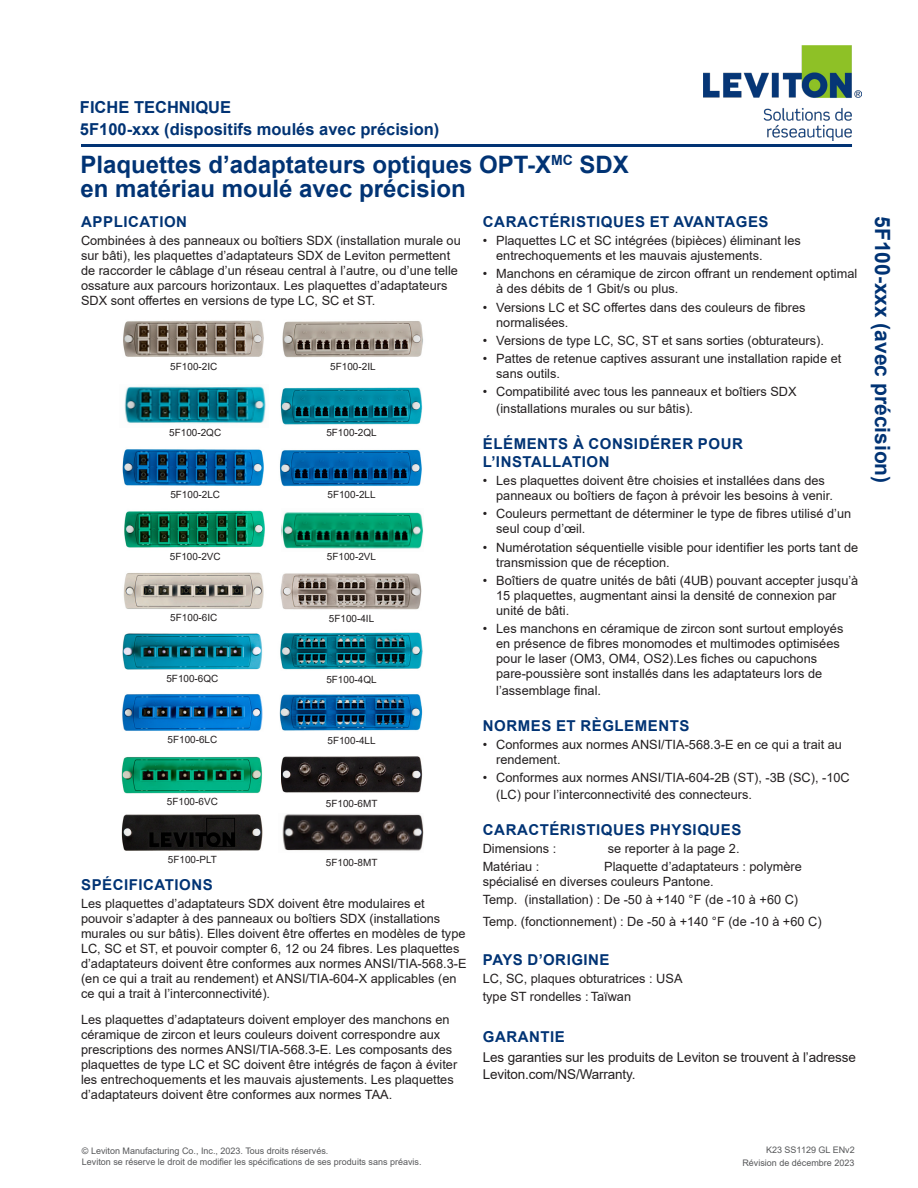
<style>
.page{position:relative;width:918px;height:1188px;background:#fff}
.page>*{position:absolute;margin:0;border:0;box-sizing:border-box;transform-origin:0 0}
.t1{font:700 24px/24px "Arial";color:#013374}
.t2{font:700 21px "Arial";color:#013374}
.t3{font:700 16.5px/22.5px "Arial";color:#013374}
.Subheads{font:700 15px/18px "Arial";letter-spacing:.035em;color:#013374}
.Mechanical_Specs{font:700 15px "Arial";letter-spacing:.035em;color:#013374}
.Body{font:13.5px/16.5px "Arial";letter-spacing:-.01em;color:#231f20}
.Body-2{font:12.75px/15px "Arial";color:#231f20}
.Mechanical_Specs-2{font:12.75px/15px "Arial";color:#231f20}
.t4{font:9.9px "Arial";color:#231f20}
.t5{font:9px/11.2px "Arial";color:#57585a}
</style>
<div class="page">
<img style="left:703px;top:46px;width:159px;height:94px">
<hr style="left:81px;top:144px;width:771px;height:3px;background:#013374">
<img style="left:122px;top:449px;width:142px;height:37px">
<img style="left:124px;top:510px;width:141px;height:38px">
<img style="left:124px;top:386px;width:142px;height:38px">
<img style="left:123px;top:572px;width:141px;height:37px">
<img style="left:121px;top:756px;width:141px;height:38px">
<img style="left:122px;top:633px;width:141px;height:37px">
<img style="left:280px;top:573px;width:142px;height:37px">
<img style="left:280px;top:450px;width:142px;height:37px">
<img style="left:283px;top:321px;width:140px;height:36px">
<img style="left:280px;top:388px;width:143px;height:37px">
<img style="left:279px;top:694px;width:144px;height:37px">
<img style="left:280px;top:632px;width:143px;height:38px">
<img style="left:123px;top:320px;width:141px;height:37px">
<img style="left:281px;top:512px;width:142px;height:37px">
<img style="left:281px;top:756px;width:142px;height:37px">
<img style="left:282px;top:814px;width:142px;height:37px">
<img style="left:121px;top:814px;width:142px;height:37px">
<img style="left:122px;top:694px;width:141px;height:37px">
<p class="t3" style="left:80px;top:96px;width:361px">FICHE TECHNIQUE<br>5F100-xxx (dispositifs moulés avec précision)</p>
<p class="t1" style="left:80px;top:153px;width:550px">Plaquettes d’adaptateurs optiques OPT-X<sup>MC</sup> SDX en matériau moulé avec précision</p>
<p class="Subheads" style="left:483px;top:213px;width:287px">CARACTÉRISTIQUES ET AVANTAGES</p>
<p class="Body-2" style="left:496px;top:233px;width:306px;text-indent:-14px">• Plaquettes LC et SC intégrées (bipièces) éliminant les entrechoquements et les mauvais ajustements.</p>
<p class="Body-2" style="left:496px;top:266px;width:363px;text-indent:-14px">• Manchons en céramique de zircon offrant un rendement optimal à des débits de 1 Gbit/s ou plus.</p>
<p class="Body-2" style="left:496px;top:300px;width:311px;text-indent:-14px">• Versions LC et SC offertes dans des couleurs de fibres normalisées.</p>
<p class="Body-2" style="left:483px;top:333px;width:343px">• Versions de type LC, SC, ST et sans sorties (obturateurs).</p>
<p class="Body-2" style="left:496px;top:351px;width:347px;text-indent:-14px">• Pattes de retenue captives assurant une installation rapide et sans outils.</p>
<p class="Body-2" style="left:496px;top:384px;width:302px;line-height:16.5px;text-indent:-14px">• Compatibilité avec tous les panneaux et boîtiers SDX (installations murales ou sur bâtis).</p>
<p class="Subheads" style="left:483px;top:435px;width:261px">ÉLÉMENTS À CONSIDÉRER POUR<br>L’INSTALLATION</p>
<p class="Body-2" style="left:496px;top:473px;width:338px;text-indent:-14px">• Les plaquettes doivent être choisies et installées dans des panneaux ou boîtiers de façon à prévoir les besoins à venir.</p>
<p class="Body-2" style="left:496px;top:506px;width:357px;text-indent:-14px">• Couleurs permettant de déterminer le type de fibres utilisé d’un seul coup d’œil.</p>
<p class="Body-2" style="left:496px;top:540px;width:364px;text-indent:-14px">• Numérotation séquentielle visible pour identifier les ports tant de transmission que de réception.</p>
<p class="Body-2" style="left:496px;top:573px;width:364px;text-indent:-14px">• Boîtiers de quatre unités de bâti (4UB) pouvant accepter jusqu’à<br>15 plaquettes, augmentant ainsi la densité de connexion par unité de bâti.</p>
<p class="Body-2" style="left:496px;top:621px;width:349px;text-indent:-14px">• Les manchons en céramique de zircon sont surtout employés en présence de fibres monomodes et multimodes optimisées pour le laser (OM3, OM4, OS2).Les fiches ou capuchons pare-poussière sont installés dans les adaptateurs lors de</p>
<p class="Body-2" style="left:496px;top:683px;width:106px">l’assemblage final.</p>
<p class="Subheads" style="left:483px;top:716px;width:208px">NORMES ET RÈGLEMENTS</p>
<p class="Body-2" style="left:496px;top:737px;width:347px;text-indent:-14px">• Conformes aux normes ANSI/TIA-568.3-E en ce qui a trait au rendement.</p>
<p class="Body-2" style="left:496px;top:769px;width:355px;line-height:16.5px;text-indent:-14px">• Conformes aux normes ANSI/TIA-604-2B (ST), -3B (SC), -10C (LC) pour l’interconnectivité des connecteurs.</p>
<p class="Subheads" style="left:483px;top:820px;width:260px">CARACTÉRISTIQUES PHYSIQUES</p>
<p class="Mechanical_Specs-2" style="left:483px;top:841px;width:75px">Dimensions :</p>
<p class="Mechanical_Specs-2" style="left:608px;top:841px;width:133px">se reporter à la page 2.</p>
<p class="Mechanical_Specs-2" style="left:483px;top:859px;width:58px">Matériau :</p>
<p class="Subheads" style="left:81px;top:213px;width:107px">APPLICATION</p>
<p class="Body-2" style="left:81px;top:233px;width:381px">Combinées à des panneaux ou boîtiers SDX (installation murale ou sur bâti), les plaquettes d’adaptateurs SDX de Leviton permettent de raccorder le câblage d’un réseau central à l’autre, ou d’une telle ossature aux parcours horizontaux. Les plaquettes d’adaptateurs SDX sont offertes en versions de type LC, SC et ST.</p>
<p class="t4" style="left:170px;top:359px;width:49px">5F100-2IC</p>
<p class="t4" style="left:330px;top:360px;width:47px">5F100-2IL</p>
<p class="t4" style="left:169px;top:426px;width:53px">5F100-2QC</p>
<p class="t4" style="left:326px;top:426px;width:52px">5F100-2QL</p>
<p class="t4" style="left:170px;top:488px;width:51px">5F100-2LC</p>
<p class="t4" style="left:327px;top:488px;width:50px">5F100-2LL</p>
<p class="t4" style="left:327px;top:549px;width:51px">5F100-2VL</p>
<p class="t4" style="left:170px;top:550px;width:52px">5F100-2VC</p>
<p class="t4" style="left:170px;top:611px;width:49px">5F100-6IC</p>
<p class="t4" style="left:329px;top:611px;width:47px">5F100-4IL</p>
<p class="t4" style="left:166px;top:671px;width:53px">5F100-6QC</p>
<p class="t4" style="left:326px;top:673px;width:52px">5F100-4QL</p>
<p class="t4" style="left:168px;top:733px;width:51px">5F100-6LC</p>
<p class="t4" style="left:327px;top:734px;width:50px">5F100-4LL</p>
<p class="t4" style="left:167px;top:795px;width:52px">5F100-6VC</p>
<p class="t4" style="left:326px;top:796px;width:53px">5F100-6MT</p>
<p class="t4" style="left:168px;top:853px;width:51px">5F100-PLT</p>
<p class="t4" style="left:326px;top:856px;width:53px">5F100-8MT</p>
<p class="Mechanical_Specs-2" style="left:483px;top:859px;width:321px;text-indent:121px">Plaquette d’adaptateurs : polymère spécialisé en diverses couleurs Pantone.</p>
<p class="Mechanical_Specs-2" style="left:483px;top:892px;width:317px">Temp. (installation) : De -50 à +140 °F (de -10 à +60 C)</p>
<p class="Mechanical_Specs-2" style="left:483px;top:913px;width:340px">Temp. (fonctionnement) : De -50 à +140 °F (de -10 à +60 C)</p>
<p class="Mechanical_Specs" style="left:483px;top:949px;width:128px">PAYS D’ORIGINE</p>
<p class="Body-2" style="left:483px;top:969px;width:201px;line-height:18px">LC, SC, plaques obturatrices : USA type ST rondelles :Taïwan</p>
<p class="Subheads" style="left:483px;top:1028px;width:84px">GARANTIE</p>
<p class="Body" style="left:483px;top:1049px;width:375px">Les garanties sur les produits de Leviton se trouvent à l’adresse<br>Leviton.com/NS/Warranty.</p>
<p class="Subheads" style="left:81px;top:875px;width:133px">SPÉCIFICATIONS</p>
<p class="Body-2" style="left:81px;top:896px;width:387px">Les plaquettes d’adaptateurs SDX doivent être modulaires et pouvoir s’adapter à des panneaux ou boîtiers SDX (installations murales ou sur bâtis). Elles doivent être offertes en modèles de type LC, SC et ST, et pouvoir compter 6, 12 ou 24 fibres. Les plaquettes d’adaptateurs doivent être conformes aux normes ANSI/TIA-568.3-E (en ce qui a trait au rendement) et ANSI/TIA-604-X applicables (en ce qui a trait à l’interconnectivité).</p>
<p class="Body-2" style="left:81px;top:1012px;width:378px">Les plaquettes d’adaptateurs doivent employer des manchons en céramique de zircon et leurs couleurs doivent correspondre aux prescriptions des normes ANSI/TIA-568.3-E. Les composants des plaquettes de type LC et SC doivent être intégrés de façon à éviter les entrechoquements et les mauvais ajustements. Les plaquettes d’adaptateurs doivent être conformes aux normes TAA.</p>
<h2 class="t2" style="left:898px;top:216px;width:269px;rotate:90deg">5F100-xxx (avec précision)</h2>
<p class="t5" style="left:766px;top:1144px;width:90px">K23 SS1129 GL ENv2</p>
<p class="t5" style="left:82px;top:1145px;width:341px">© Leviton Manufacturing Co., Inc., 2023. Tous droits réservés.<br>Leviton se réserve le droit de modifier les spécifications de ses produits sans préavis.</p>
<p class="t5" style="left:742px;top:1157px;width:114px">Révision de décembre 2023</p>
</div>
